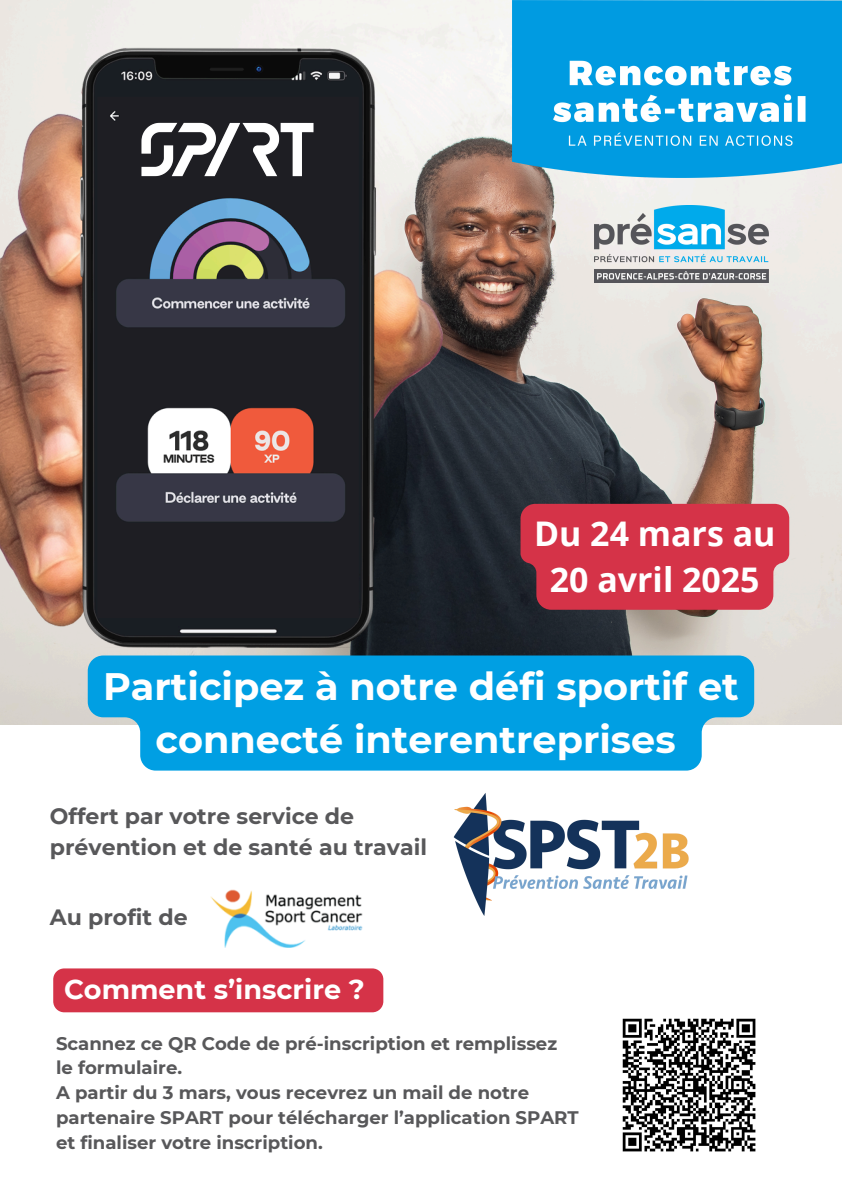
<style>
.page{position:relative;width:842px;height:1191px;background:#fff}
.page>*{position:absolute;margin:0;border:0;box-sizing:border-box;transform-origin:0 0}
.t1{font:700 38.2px/53.2px "Montserrat";color:#fff;text-align:center}
.t2{font:700 33.9px/46.7px "Open Sans";color:#fff;text-align:center}
.t3{font:700 27.1px "Montserrat";color:#fff}
.t4{font:700 22.1px/30.8px "Montserrat";color:#58585a}
.t5{font:700 18.1px/24.8px "Montserrat";color:#58585a}
</style>
<div class="page">
<img style="left:0;top:0;width:842px;height:724px">
<img style="left:512px;top:0;width:330px;height:178px">
<img style="left:78px;top:37px;width:300px;height:610px">
<img style="left:138px;top:121px;width:180px;height:57px">
<img style="left:622px;top:1018px;width:134px;height:134px">
<img style="left:594px;top:205px;width:174px;height:77px">
<img style="left:210px;top:889px;width:153px;height:58px">
<svg style="left:88px;top:655px;width:666px;height:115px;background:#13a5e4"></svg>
<div style="left:520px;top:504px;width:269px;height:105px;background:#d53348"></div>
<div style="left:53px;top:968px;width:330px;height:44px;background:#d53348;border-radius:11px"></div>
<img style="left:453px;top:793px;width:236px;height:123px">
<h1 class="t2" style="left:534px;top:509px;width:243px">Du 24 mars au<br>20 avril 2025</h1>
<h2 class="t1" style="left:103px;top:659px;width:637px">Participez à notre défi sportif et connecté interentreprises</h2>
<p class="t4" style="left:50px;top:800px;width:379px">Offert par votre service de prévention et de santé au travail</p>
<p class="t4" style="left:50px;top:901px;width:139px">Au profit de</p>
<p class="t3" style="left:64px;top:973px;width:302px">Comment s’inscrire ?</p>
<p class="t5" style="left:56px;top:1030px;width:503px">Scannez ce QR Code de pré-inscription et remplissez</p>
<p class="t5" style="left:56px;top:1055px;width:128px">le formulaire.</p>
<p class="t5" style="left:56px;top:1080px;width:524px">A partir du 3 mars, vous recevrez un mail de notre partenaire SPART pour télécharger l’application SPART</p>
<p class="t5" style="left:56px;top:1129px;width:268px">et finaliser votre inscription.</p>
</div>
